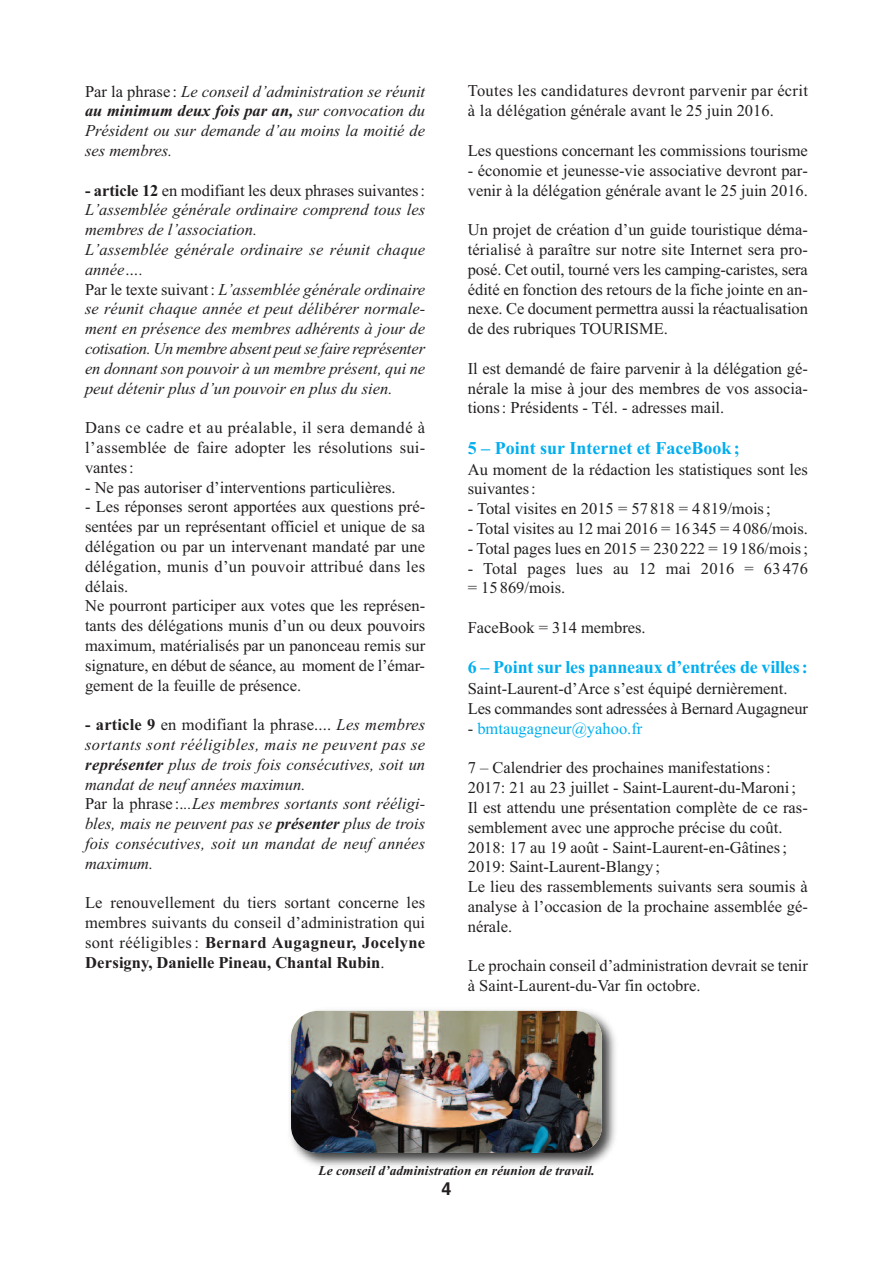
<style>
.page{position:relative;width:893px;height:1263px;background:#fff}
.page>*{position:absolute;margin:0;border:0;box-sizing:border-box;transform-origin:0 0}
.t1{font:700 18px "Times New Roman";letter-spacing:-.01em;color:#00aeef}
.t2{font:700 18px "Helvetica";color:#231f20}
.t3{font:16.5px/19.8px "Times New Roman";color:#231f20}
.t4{font:italic 16.5px/19.8px "Times New Roman";color:#231f20}
.t5{font:16.5px/19.8px "Times New Roman";letter-spacing:.02em;color:#231f20}
.t6{font:16.5px "Times New Roman";color:#00aeef}
.t7{font:italic 700 13.5px "Times New Roman";color:#231f20}
.s1{font-style:normal}
.s2{font-weight:700}
.s3{font-weight:700;font-style:normal}
.s4{color:#231f20}
</style>
<div class="page">
<img style="left:290px;top:1010px;width:326px;height:157px">
<img style="left:291px;top:1011px;width:311px;height:142px;border-radius:27px">
<p class="t4" style="left:85px;top:81px;width:342px;text-align:justify"><span class="s1">Par la phrase :</span> Le conseil d’administration se réunit <span class="s2">au minimum deux fois par an,</span> sur convocation du Président ou sur demande d’au moins la moitié de ses membres.</p>
<p class="t4" style="left:85px;top:180px;width:342px"><span class="s3">- article 12</span> <span class="s1">en modifiant les deux phrases suivantes:<br></span>L’assemblée générale ordinaire comprend tous les membres de l’association.<br>L’assemblée générale ordinaire se réunit chaque année….<br><span class="s1">Par le texte suivant:</span> L’assemblée générale ordinaire se réunit chaque année et peut délibérer normale&shy;ment en présence des membres adhérents à jour de cotisation. Un membre absent peut se faire représenter en donnant son pouvoir à un membre présent, qui ne peut détenir plus d’un pouvoir en plus du sien.</p>
<p class="t3" style="left:85px;top:417px;width:342px;text-align:justify">Dans ce cadre et au préalable, il sera demandé à l’assemblée de faire adopter les résolutions sui&shy;vantes:</p>
<p class="t3" style="left:85px;top:477px;width:312px">- Ne pas autoriser d’interventions particulières.</p>
<p class="t3" style="left:85px;top:497px;width:342px">- Les réponses seront apportées aux questions pré&shy;sentées par un représentant officiel et unique de sa délégation ou par un intervenant mandaté par une délégation, munis d’un pouvoir attribué dans les délais.<br>Ne pourront participer aux votes que les représen&shy;tants des délégations munis d’un ou deux pouvoirs maximum, matérialisés par un panonceau remis sur signature, en début de séance, au moment de l’émar&shy;gement de la feuille de présence.</p>
<p class="t4" style="left:85px;top:715px;width:342px"><span class="s3">- article 9</span> <span class="s1">en modifiant la phrase....</span> Les membres sortants sont rééligibles, mais ne peuvent pas se <span class="s2">représenter</span> plus de trois fois consécutives, soit un mandat de neuf années maximun.<br><span class="s1">Par la phrase :.</span>..Les membres sortants sont rééligi&shy;bles, mais ne peuvent pas se <span class="s2">présenter</span> plus de trois fois consécutives, soit un mandat de neuf années maximum.</p>
<p class="t3" style="left:85px;top:893px;width:342px;text-align:justify">Le renouvellement du tiers sortant concerne les membres suivants du conseil d’administration qui sont rééligibles: <span class="s2">Bernard Augagneur, Jocelyne Dersigny, Danielle Pineau, Chantal Rubin</span>.</p>
<p class="t5" style="left:468px;top:81px;width:342px">Toutes les candidatures devront parvenir par écrit à la délégation générale avant le 25 juin 2016.</p>
<p class="t3" style="left:468px;top:140px;width:342px">Les questions concernant les commissions tourisme</p>
<p class="t3" style="left:468px;top:160px;width:342px">- économie et jeunesse-vie associative devront par&shy;venir à la délégation générale avant le 25 juin 2016.</p>
<p class="t3" style="left:468px;top:219px;width:342px;text-align:justify">Un projet de création d’un guide touristique déma&shy;térialisé à paraître sur notre site Internet sera pro&shy;posé. Cet outil, tourné vers les camping-caristes, sera édité en fonction des retours de la fiche jointe en an&shy;nexe. Ce document permettra aussi la réactualisation de des rubriques TOURISME.</p>
<p class="t3" style="left:468px;top:358px;width:342px;text-align:justify">Il est demandé de faire parvenir à la délégation gé&shy;nérale la mise à jour des membres de vos associa&shy;tions: Présidents - Tél. - adresses mail.</p>
<p class="t1" style="left:468px;top:437px;width:273px">5 – Point sur Internet et FaceBook;</p>
<p class="t3" style="left:468px;top:459px;width:342px">Au moment de la rédaction les statistiques sont les suivantes:</p>
<p class="t3" style="left:468px;top:498px;width:304px">- Total visites en 2015 = 57 818 = 4819/mois;</p>
<p class="t3" style="left:468px;top:518px;width:342px">- Total visites au 12 mai 2016 = 16345 = 4086/mois.</p>
<p class="t3" style="left:468px;top:538px;width:342px">- Total pages lues en 2015 = 230 222 = 19186/mois;</p>
<p class="t3" style="left:468px;top:558px;width:342px">- Total pages lues au 12 mai 2016 = 63 476 = 15 869/mois.</p>
<p class="t3" style="left:468px;top:617px;width:179px">FaceBook = 314 membres.</p>
<p class="t1" style="left:468px;top:656px;width:342px">6 – Point sur les panneaux d’entrées de villes:</p>
<p class="t3" style="left:468px;top:678px;width:342px">Saint-Laurent-d’Arce s’est équipé dernièrement.<br>Les commandes sont adressées à Bernard Augagneur</p>
<p class="t6" style="left:468px;top:718px;width:176px"><span class="s4">-</span> bmtaugagneur@yahoo.fr</p>
<p class="t3" style="left:468px;top:758px;width:342px">7 – Calendrier des prochaines manifestations:<br>2017: 21 au 23 juillet - Saint-Laurent-du-Maroni; Il est attendu une présentation complète de ce ras&shy;semblement avec une approche précise du coût.<br>2018: 17 au 19 août - Saint-Laurent-en-Gâtines; 2019: Saint-Laurent-Blangy ;<br>Le lieu des rassemblements suivants sera soumis à analyse à l’occasion de la prochaine assemblée gé&shy;nérale.</p>
<p class="t3" style="left:468px;top:956px;width:342px">Le prochain conseil d’administration devrait se tenir à Saint-Laurent-du-Var fin octobre.</p>
<p class="t7" style="left:318px;top:1162px;width:278px">Le conseil d’administration en réunion de travail.</p>
<p class="t2" style="left:441px;top:1178px;width:12px">4</p>
</div>
